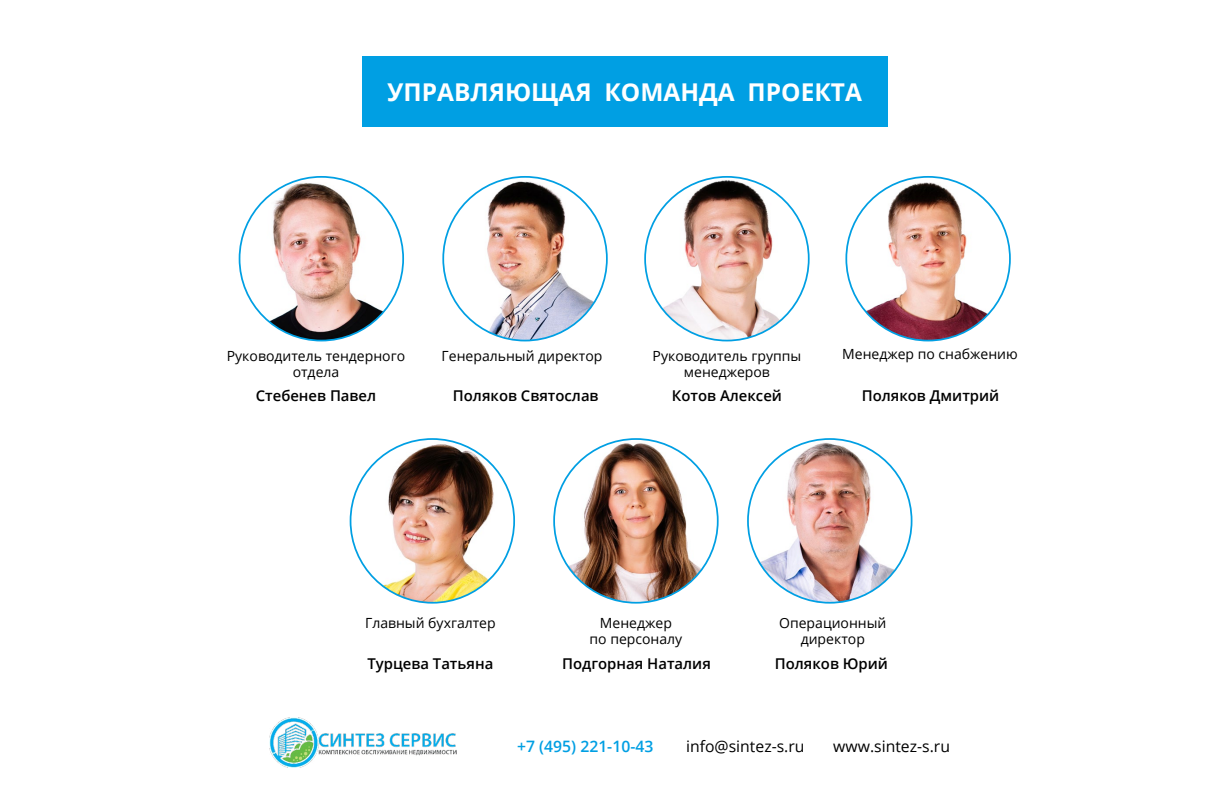
<style>
.page{position:relative;width:1225px;height:788px;background:#fff}
.page>*{position:absolute;margin:0;border:0;box-sizing:border-box;transform-origin:0 0}
.t1{font:700 24.5px "Open Sans";color:#fff}
.t2{font:15.75px "Open Sans";color:#000}
.t3{font:600 15.75px "Open Sans";color:#009fe3}
.t4{font:600 14.88px "Open Sans";color:#000}
.t5{font:14px/16.6px "Open Sans";color:#000;text-align:center}
</style>
<div class="page">
<img style="left:270px;top:717px;width:186px;height:50px">
<div style="left:362px;top:56px;width:526px;height:71px;background:#009fe3"></div>
<img style="left:240px;top:177px;width:163px;height:163px;border-radius:82px">
<img style="left:443px;top:177px;width:164px;height:163px;border-radius:82px">
<img style="left:645px;top:177px;width:164px;height:163px;border-radius:82px">
<img style="left:846px;top:177px;width:164px;height:163px;border-radius:82px">
<img style="left:351px;top:439px;width:163px;height:163px;border-radius:82px">
<img style="left:554px;top:439px;width:164px;height:163px;border-radius:82px">
<img style="left:748px;top:439px;width:164px;height:163px;border-radius:82px">
<h1 class="t1" style="left:388px;top:74px;width:476px">УПРАВЛЯЮЩАЯ КОМАНДА ПРОЕКТА</h1>
<p class="t5" style="left:227px;top:347px;width:180px">Руководитель тендерного отдела</p>
<p class="t5" style="left:442px;top:347px;width:162px">Генеральный директор</p>
<p class="t5" style="left:842px;top:345px;width:177px">Менеджер по снабжению</p>
<p class="t5" style="left:653px;top:347px;width:150px">Руководитель группы менеджеров</p>
<p class="t4" style="left:672px;top:385px;width:112px">Котов Алексей</p>
<p class="t4" style="left:862px;top:385px;width:139px">Поляков Дмитрий</p>
<p class="t4" style="left:256px;top:385px;width:122px">Стебенев Павел</p>
<p class="t4" style="left:453px;top:385px;width:147px">Поляков Святослав</p>
<p class="t5" style="left:365px;top:613px;width:132px">Главный бухгалтер</p>
<p class="t5" style="left:590px;top:613px;width:94px">Менеджер<br>по персоналу</p>
<p class="t5" style="left:779px;top:613px;width:109px">Операционный директор</p>
<p class="t4" style="left:367px;top:653px;width:127px">Турцева Татьяна</p>
<p class="t4" style="left:562px;top:653px;width:150px">Подгорная Наталия</p>
<p class="t4" style="left:775px;top:653px;width:115px">Поляков Юрий</p>
<p class="t3" style="left:517px;top:735px;width:138px">+7 (495) 221-10-43</p>
<p class="t2" style="left:686px;top:735px;width:120px">info@sintez-s.ru</p>
<p class="t2" style="left:833px;top:735px;width:118px">www.sintez-s.ru</p>
</div>
